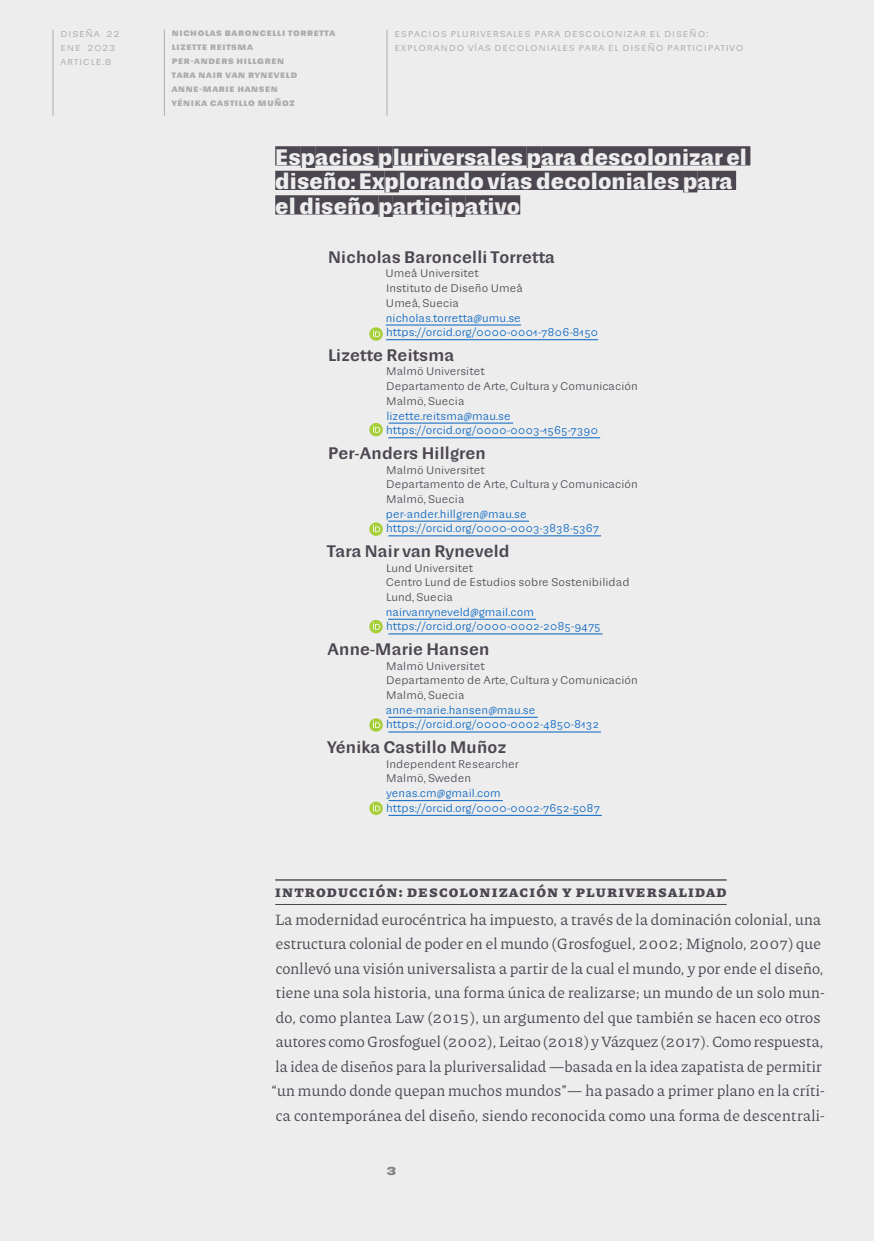
<style>
.page{position:relative;width:874px;height:1241px;background:#fff}
.page>*{position:absolute;margin:0;border:0;box-sizing:border-box;transform-origin:0 0}
.Título_simple{font:700 21px/24.5px "Sudamerican Grotesk";letter-spacing:.005em;color:#ededed}
.Texto_sin_sangría{font:15.75px/24.5px "Piazzolla";letter-spacing:.01em;color:#4c4651}
.Autores_simple{font:500 15.75px "Sudamerican Grotesk";letter-spacing:.015em;color:#4c4651}
.Subtítulo_1{font:800 15.75px "Piazzolla";letter-spacing:.135em;color:#4c4651}
.t1{font:700 14px "Sudamerican Grotesk";color:#828282}
.Afiliación_simple{font:10.5px "Sudamerican Grotesk";letter-spacing:.01em;color:#4c4651}
.Afiliación_simple-2{font:10.5px "Sudamerican Grotesk";letter-spacing:.05em;color:#0563c1}
.Afiliación_simple-3{font:10.5px/14.7px "Sudamerican Grotesk";letter-spacing:.01em;color:#0563c1}
.t2{font:10.5px/14px "Sudamerican Grotesk";letter-spacing:.07em;color:#ababab}
.t3{font:700 9.62px/14px "Sudamerican Grotesk";letter-spacing:.07em;color:#ababab}
</style>
<div class="page">
<div style="left:0;top:0;width:873px;height:1240px;background:#ededed"></div>
<hr style="left:52px;top:30px;width:1px;height:85px;background:#ababab">
<hr style="left:164px;top:30px;width:1px;height:85px;background:#ababab">
<hr style="left:386px;top:30px;width:1px;height:85px;background:#ababab">
<div style="left:275px;top:146px;width:26px;height:19px;background:#4c4651"></div>
<div style="left:301px;top:146px;width:14px;height:22px;background:#4c4651"></div>
<div style="left:315px;top:146px;width:63px;height:19px;background:#4c4651"></div>
<div style="left:378px;top:146px;width:14px;height:22px;background:#4c4651"></div>
<div style="left:392px;top:146px;width:134px;height:19px;background:#4c4651"></div>
<div style="left:526px;top:146px;width:15px;height:22px;background:#4c4651"></div>
<div style="left:541px;top:146px;width:209px;height:19px;background:#4c4651"></div>
<div style="left:275px;top:171px;width:109px;height:19px;background:#4c4651"></div>
<div style="left:384px;top:171px;width:14px;height:21px;background:#4c4651"></div>
<div style="left:398px;top:171px;width:284px;height:19px;background:#4c4651"></div>
<div style="left:682px;top:171px;width:15px;height:21px;background:#4c4651"></div>
<div style="left:697px;top:171px;width:38px;height:19px;background:#4c4651"></div>
<div style="left:275px;top:195px;width:103px;height:19px;background:#4c4651"></div>
<div style="left:378px;top:195px;width:14px;height:22px;background:#4c4651"></div>
<div style="left:392px;top:195px;width:58px;height:19px;background:#4c4651"></div>
<div style="left:450px;top:195px;width:15px;height:22px;background:#4c4651"></div>
<div style="left:465px;top:195px;width:55px;height:19px;background:#4c4651"></div>
<hr style="left:385px;top:325px;width:135px;height:1px;background:#0563c1">
<hr style="left:386px;top:339px;width:211px;height:1px;background:#0563c1">
<hr style="left:388px;top:423px;width:124px;height:1px;background:#0563c1">
<hr style="left:388px;top:437px;width:212px;height:1px;background:#0563c1">
<hr style="left:388px;top:521px;width:140px;height:1px;background:#0563c1">
<hr style="left:388px;top:535px;width:212px;height:1px;background:#0563c1">
<hr style="left:388px;top:619px;width:148px;height:1px;background:#0563c1">
<hr style="left:388px;top:633px;width:214px;height:1px;background:#0563c1">
<hr style="left:388px;top:717px;width:149px;height:1px;background:#0563c1">
<hr style="left:388px;top:731px;width:212px;height:1px;background:#0563c1">
<hr style="left:388px;top:800px;width:114px;height:1px;background:#0563c1">
<hr style="left:388px;top:815px;width:213px;height:1px;background:#0563c1">
<hr style="left:275px;top:904px;width:451px;height:1px;background:#4c4651">
<hr style="left:275px;top:879px;width:451px;height:1px;background:#4c4651">
<svg style="left:369px;top:327px;width:13px;height:14px"></svg>
<svg style="left:373px;top:330px;width:7px;height:7px"></svg>
<svg style="left:369px;top:423px;width:13px;height:13px"></svg>
<svg style="left:373px;top:425px;width:7px;height:7px"></svg>
<svg style="left:369px;top:522px;width:13px;height:13px"></svg>
<svg style="left:373px;top:525px;width:7px;height:7px"></svg>
<svg style="left:369px;top:619px;width:13px;height:14px"></svg>
<svg style="left:373px;top:622px;width:7px;height:7px"></svg>
<svg style="left:369px;top:718px;width:13px;height:13px"></svg>
<svg style="left:373px;top:720px;width:7px;height:8px"></svg>
<svg style="left:369px;top:801px;width:13px;height:13px"></svg>
<svg style="left:373px;top:803px;width:7px;height:8px"></svg>
<p class="t2" style="left:60px;top:26px;width:61px">Diseña 22 ene 2023 article.8</p>
<p class="t3" style="left:172px;top:25px;width:165px">Nicholas Baroncelli Torretta<br>Lizette Reitsma<br>Per-Anders Hillgren<br>Tara Nair van Ryneveld<br>Ann</p>
<p class="t3" style="left:172px;top:81px;width:124px;text-align:center">e-Marie Hansen<br>Yénika Castillo Muñoz</p>
<p class="t2" style="left:394px;top:26px;width:350px">Espacios plurive rsales para descolonizar e l dise ño:<br>Explorando vías de coloniales para e l dise ño participativo</p>
<p class="Título_simple" style="left:275px;top:144px;width:473px">Espacios pluriversales para descolonizar el diseño: Explorando vías decoloniales para el diseño participativo</p>
<p class="Autores_simple" style="left:328px;top:245px;width:228px">Nicholas Baroncelli Torretta</p>
<p class="Afiliación_simple" style="left:385px;top:265px;width:95px">Umeå Universitet</p>
<p class="Afiliación_simple" style="left:386px;top:280px;width:138px">Instituto de Diseño Umeå</p>
<p class="Afiliación_simple" style="left:386px;top:295px;width:74px">Umeå, Suecia</p>
<p class="Afiliación_simple-3" style="left:385px;top:310px;width:214px">nicholas.torretta@umu.se https://orcid.org/0000-0001-7806-8150</p>
<p class="Autores_simple" style="left:328px;top:343px;width:128px">Lizette Reitsma</p>
<p class="Afiliación_simple" style="left:386px;top:363px;width:100px">Malmö Universitet</p>
<p class="Afiliación_simple" style="left:386px;top:378px;width:253px">Departamento de Arte, Cultura y Comunicación</p>
<p class="Afiliación_simple" style="left:386px;top:393px;width:80px">Malmö, Suecia</p>
<p class="Afiliación_simple-3" style="left:386px;top:408px;width:126px">lizette.reitsma@mau.se</p>
<p class="Afiliación_simple-2" style="left:386px;top:422px;width:213px">https://orcid.org/0000-0003-1565-7390</p>
<p class="Autores_simple" style="left:328px;top:441px;width:159px">Per-Anders Hillgren</p>
<p class="Afiliación_simple" style="left:386px;top:461px;width:100px">Malmö Universitet</p>
<p class="Afiliación_simple" style="left:386px;top:476px;width:253px">Departamento de Arte, Cultura y Comunicación</p>
<p class="Afiliación_simple" style="left:386px;top:491px;width:80px">Malmö, Suecia</p>
<p class="Afiliación_simple-3" style="left:385px;top:506px;width:142px">per-ander.hillgren@mau.se</p>
<p class="Afiliación_simple-2" style="left:386px;top:520px;width:214px">https://orcid.org/0000-0003-3838-5367</p>
<p class="Autores_simple" style="left:327px;top:539px;width:184px">Tara Nair van Ryneveld</p>
<p class="Afiliación_simple" style="left:386px;top:559px;width:88px">Lund Universitet</p>
<p class="Afiliación_simple" style="left:385px;top:574px;width:245px">Centro Lund de Estudios sobre Sostenibilidad</p>
<p class="Afiliación_simple" style="left:386px;top:589px;width:68px">Lund, Suecia</p>
<p class="Afiliación_simple-3" style="left:385px;top:604px;width:149px">nairvanryneveld@gmail.com</p>
<p class="Afiliación_simple-2" style="left:386px;top:618px;width:215px">https://orcid.org/0000-0002-2085-9475</p>
<p class="Autores_simple" style="left:327px;top:637px;width:163px">Anne-Marie Hansen</p>
<p class="Afiliación_simple" style="left:386px;top:657px;width:100px">Malmö Universitet</p>
<p class="Afiliación_simple" style="left:386px;top:672px;width:253px">Departamento de Arte, Cultura y Comunicación</p>
<p class="Afiliación_simple" style="left:386px;top:687px;width:80px">Malmö, Suecia</p>
<p class="Afiliación_simple-3" style="left:386px;top:702px;width:151px">anne-marie.hansen@mau.se</p>
<p class="Afiliación_simple-2" style="left:386px;top:716px;width:214px">https://orcid.org/0000-0002-4850-8132</p>
<p class="Autores_simple" style="left:327px;top:735px;width:180px">Yénika Castillo Muñoz</p>
<p class="Afiliación_simple" style="left:386px;top:755px;width:134px">Independent Researcher</p>
<p class="Afiliación_simple" style="left:386px;top:770px;width:86px">Malmö, Sweden</p>
<p class="Afiliación_simple-3" style="left:386px;top:785px;width:116px">yenas.cm@gmail.com</p>
<p class="Afiliación_simple-2" style="left:386px;top:799px;width:215px">https://orcid.org/0000-0002-7652-5087</p>
<p class="Subtítulo_1" style="left:275px;top:879px;width:452px">Introducción: Descolonización y pluriversalidad</p>
<p class="Texto_sin_sangría" style="left:271px;top:906px;width:554px">La modernidad eurocéntrica ha impuesto, a través de la dominación colonial, una estructura colonial de poder en el mundo (Grosfoguel, 2002; Mignolo, 2007) que conllevó una visión universalista a partir de la cual el mundo, y por ende el diseño, tiene una sola historia, una forma única de realizarse; un mundo de un solo mun&shy;do, como plantea Law (2015), un argumento del que también se hacen eco otros autores como Grosfoguel (2002), Leitao (2018) y Vázquez (2017). Como respuesta, la idea de diseños para la pluriversalidad ―basada en la idea zapatista de permitir “un mundo donde quepan muchos mundos”― ha pasado a primer plano en la críti&shy;ca contemporánea del diseño, siendo reconocida como una forma de descentrali-</p>
<p class="t1" style="left:386px;top:1158px;width:12px">3</p>
</div>
